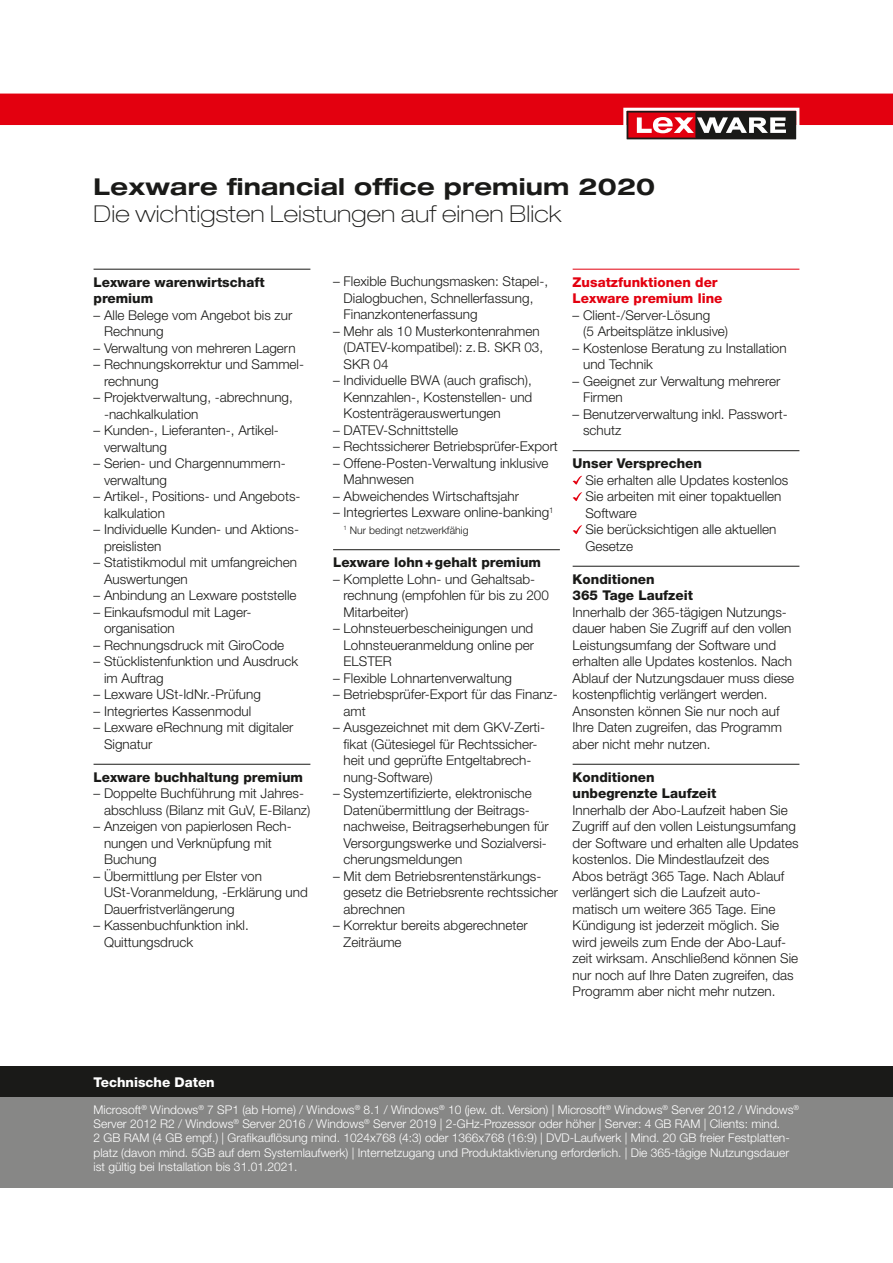
<style>
.page{position:relative;width:893px;height:1263px;background:#fff}
.page>*{position:absolute;margin:0;border:0;box-sizing:border-box;transform-origin:0 0}
.t1{font:100 expanded 23.25px "Helvetica Neue LT Std";letter-spacing:.01em;color:#1a1a18}
.t2{font:700 expanded 23.25px "Helvetica Neue LT Std";letter-spacing:.01em;color:#1a1a18}
.t3{font:300 13.5px/16.5px "Helvetica Neue LT Std";color:#1a1a18}
.t4{font:800 13.5px/16.5px "Helvetica Neue LT Std";color:#1a1a18}
.t5{font:800 13.5px/16.5px "Helvetica Neue LT Std";color:#e3000f}
.t6{font:800 13.5px "Helvetica Neue LT Std";color:#fff}
.t7{font:300 12px/14.4px "Helvetica Neue LT Std";color:#fff}
.t8{font:300 10.5px "Helvetica Neue LT Std";color:#1a1a18}
</style>
<div class="page">
<div style="left:0;top:1067px;width:893px;height:120px;background:#878786"></div>
<div style="left:0;top:1067px;width:893px;height:30px;background:#1a1a18"></div>
<hr style="left:94px;top:269px;width:216px;height:1px;background:#1a1a18">
<hr style="left:94px;top:764px;width:216px;height:1px;background:#1a1a18">
<hr style="left:333px;top:549px;width:227px;height:1px;background:#1a1a18">
<hr style="left:573px;top:269px;width:226px;height:1px;background:#e3000f">
<hr style="left:573px;top:450px;width:226px;height:1px;background:#1a1a18">
<hr style="left:573px;top:566px;width:226px;height:1px;background:#1a1a18">
<hr style="left:573px;top:764px;width:226px;height:1px;background:#1a1a18">
<svg style="left:573px;top:475px;width:9px;height:10px"></svg>
<svg style="left:573px;top:492px;width:9px;height:9px"></svg>
<svg style="left:573px;top:525px;width:9px;height:9px"></svg>
<svg style="left:0;top:94px;width:893px;height:46px"></svg>
<h1 class="t2" style="left:94px;top:172px;width:563px">Lexware financial office premium 2020</h1>
<h1 class="t1" style="left:94px;top:200px;width:470px">Die wichtigsten Leistungen auf einen Blick</h1>
<p class="t4" style="left:94px;top:273px;width:173px">Lexware warenwirtschaft premium</p>
<p class="t3" style="left:104px;top:306px;width:190px;text-indent:-11px">– Alle Belege vom Angebot bis zur<br>Rechnung</p>
<p class="t3" style="left:94px;top:339px;width:204px">– Verwaltung von mehreren Lagern</p>
<p class="t3" style="left:104px;top:356px;width:202px;text-indent:-11px">– Rechnungskorrektur und Sammel&shy;rechnung</p>
<p class="t3" style="left:104px;top:389px;width:190px;text-indent:-11px">– Projektverwaltung, -abrechnung, -nachkalkulation</p>
<p class="t3" style="left:104px;top:422px;width:175px;text-indent:-11px">– Kunden-, Lieferanten-, Artikel&shy;verwaltung</p>
<p class="t3" style="left:104px;top:455px;width:182px;text-indent:-11px">– Serien- und Chargennummern&shy;verwaltung</p>
<p class="t3" style="left:104px;top:488px;width:198px;text-indent:-11px">– Artikel-, Positions- und Angebots&shy;kalkulation</p>
<p class="t3" style="left:104px;top:521px;width:196px;text-indent:-11px">– Individuelle Kunden- und Aktions&shy;preislisten</p>
<p class="t3" style="left:104px;top:554px;width:195px;text-indent:-11px">– Statistikmodul mit umfangreichen<br>Auswertungen</p>
<p class="t3" style="left:94px;top:587px;width:205px">– Anbindung an Lexware poststelle</p>
<p class="t3" style="left:104px;top:603px;width:149px;text-indent:-11px">– Einkaufsmodul mit Lager&shy;organisation</p>
<p class="t3" style="left:94px;top:636px;width:192px">– Rechnungsdruck mit GiroCode</p>
<p class="t3" style="left:104px;top:653px;width:196px;text-indent:-11px">– Stücklistenfunktion und Ausdruck im Auftrag</p>
<p class="t3" style="left:94px;top:686px;width:169px">– Lexware USt-IdNr.-Prüfung</p>
<p class="t3" style="left:94px;top:702px;width:159px">– Integriertes Kassenmodul</p>
<p class="t3" style="left:104px;top:719px;width:191px;text-indent:-11px">– Lexware eRechnung mit digitaler<br>Signatur</p>
<p class="t4" style="left:94px;top:768px;width:211px">Lexware buchhaltung premium</p>
<p class="t3" style="left:104px;top:785px;width:208px;text-indent:-11px">– Doppelte Buchführung mit Jahres&shy;abschluss (Bilanz mit GuV, E-Bilanz)</p>
<p class="t3" style="left:104px;top:818px;width:189px;text-indent:-11px">– Anzeigen von papierlosen Rech&shy;nungen und Verknüpfung mit<br>Buchung</p>
<p class="t3" style="left:104px;top:867px;width:205px;text-indent:-11px">– Übermittlung per Elster von<br>USt-Voranmeldung, -Erklärung und<br>Dauerfristverlängerung</p>
<p class="t3" style="left:104px;top:917px;width:146px;text-indent:-11px">– Kassenbuchfunktion inkl.<br>Quittungsdruck</p>
<p class="t3" style="left:344px;top:273px;width:206px;text-indent:-11px">– Flexible Buchungsmasken: Stapel-,<br>Dialogbuchen, Schnellerfassung,<br>Finanzkontenerfassung</p>
<p class="t3" style="left:344px;top:322px;width:201px;text-indent:-11px">– Mehr als 10 Musterkontenrahmen (DATEV-kompatibel): z.B. SKR 03,<br>SKR 04</p>
<p class="t3" style="left:344px;top:372px;width:190px;text-align:justify;text-indent:-11px">– Individuelle BWA (auch grafisch), Kennzahlen-, Kostenstellen- und Kostenträgerauswertungen</p>
<p class="t3" style="left:333px;top:421px;width:127px">– DATEV-Schnittstelle</p>
<p class="t3" style="left:333px;top:438px;width:226px">– Rechtssicherer Betriebsprüfer-Export</p>
<p class="t3" style="left:344px;top:454px;width:207px;text-indent:-11px">– Offene-Posten-Verwaltung inklusive<br>Mahnwesen</p>
<p class="t3" style="left:333px;top:487px;width:187px">– Abweichendes Wirtschaftsjahr</p>
<p class="t3" style="left:333px;top:504px;width:222px">– Integriertes Lexware online-banking<sup>1</sup></p>
<p class="t8" style="left:344px;top:523px;width:126px"><sup>1</sup> Nur bedingt netzwerkfähig</p>
<p class="t4" style="left:333px;top:554px;width:210px">Lexware lohn+gehalt premium</p>
<p class="t3" style="left:344px;top:570px;width:207px;text-indent:-11px">– Komplette Lohn- und Gehaltsab&shy;rechnung (empfohlen für bis zu 200<br>Mitarbeiter)</p>
<p class="t3" style="left:344px;top:620px;width:192px;text-align:justify;text-indent:-11px">– Lohnsteuerbescheinigungen und Lohnsteueranmeldung online per ELSTER</p>
<p class="t3" style="left:333px;top:669px;width:181px">– Flexible Lohnartenverwaltung</p>
<p class="t3" style="left:344px;top:686px;width:216px;text-indent:-11px">– Betriebsprüfer-Export für das Finanz&shy;amt</p>
<p class="t3" style="left:344px;top:719px;width:203px;text-indent:-11px">– Ausgezeichnet mit dem GKV-Zerti&shy;fikat (Gütesiegel für Rechtssicher&shy;heit und geprüfte Entgeltabrech&shy;nung-Software)</p>
<p class="t3" style="left:344px;top:785px;width:207px;text-indent:-11px">– Systemzertifizierte, elektronische Datenübermittlung der Beitrags&shy;nachweise, Beitragserhebungen für Versorgungswerke und Sozialversi&shy;cherungsmeldungen</p>
<p class="t3" style="left:344px;top:867px;width:216px;text-indent:-11px">– Mit dem Betriebsrentenstärkungs&shy;gesetz die Betriebsrente rechtssicher abrechnen</p>
<p class="t3" style="left:344px;top:917px;width:186px;text-indent:-11px">– Korrektur bereits abgerechneter<br>Zeiträume</p>
<p class="t5" style="left:573px;top:273px;width:151px">Zusatzfunktionen der<br>Lexware premium line</p>
<p class="t3" style="left:583px;top:306px;width:147px;text-indent:-11px">– Client-/Server-Lösung<br>(5 Arbeitsplätze inklusive)</p>
<p class="t3" style="left:583px;top:339px;width:205px;text-indent:-11px">– Kostenlose Beratung zu Installation und Technik</p>
<p class="t3" style="left:583px;top:372px;width:199px;text-indent:-11px">– Geeignet zur Verwaltung mehrerer<br>Firmen</p>
<p class="t3" style="left:583px;top:405px;width:206px;text-indent:-11px">– Benutzerverwaltung inkl. Passwort&shy;schutz</p>
<p class="t4" style="left:573px;top:455px;width:131px">Unser Versprechen</p>
<p class="t3" style="left:585px;top:471px;width:205px">Sie erhalten alle Updates kostenlos<br>Sie arbeiten mit einer topaktuellen<br>Software<br>Sie berücksichtigen alle aktuellen<br>Gesetze</p>
<p class="t4" style="left:573px;top:570px;width:122px">Konditionen<br>365 Tage Laufzeit</p>
<p class="t3" style="left:573px;top:603px;width:223px">Innerhalb der 365-tägigen Nutzungs&shy;dauer haben Sie Zugriff auf den vollen Leistungsumfang der Software und erhalten alle Updates kostenlos. Nach Ablauf der Nutzungsdauer muss diese kostenpflichtig verlängert werden.<br>Ansonsten können Sie nur noch auf Ihre Daten zugreifen, das Programm aber nicht mehr nutzen.</p>
<p class="t4" style="left:573px;top:768px;width:145px">Konditionen unbegrenzte Laufzeit</p>
<p class="t3" style="left:573px;top:801px;width:228px">Innerhalb der Abo-Laufzeit haben Sie Zugriff auf den vollen Leistungsumfang der Software und erhalten alle Updates kostenlos. Die Mindestlaufzeit des Abos beträgt 365 Tage. Nach Ablauf verlängert sich die Laufzeit auto&shy;matisch um weitere 365 Tage. Eine Kündigung ist jederzeit möglich. Sie wird jeweils zum Ende der Abo-Lauf&shy;zeit wirksam. Anschließend können Sie nur noch auf Ihre Daten zugreifen, das Programm aber nicht mehr nutzen.</p>
<p class="t6" style="left:94px;top:1074px;width:123px">Technische Daten</p>
<p class="t7" style="left:94px;top:1102px;width:707px">Microsoft<sup>®</sup> Windows<sup>®</sup> 7 SP1 (ab Home) / Windows<sup>®</sup> 8.1 / Windows<sup>®</sup> 10 (jew. dt. Version) | Microsoft<sup>®</sup> Windows<sup>®</sup> Server 2012 / Windows<sup>® </sup>Server 2012 R2 / Windows<sup>®</sup> Server 2016 / Windows<sup>®</sup> Server 2019 | 2-GHz-Prozessor oder höher | Server: 4 GB RAM | Clients: mind.<br>2 GB RAM (4 GB empf.) | Grafikauflösung mind. 1024x768 (4:3) oder 1366x768 (16:9) | DVD-Laufwerk | Mind. 20 GB freier Festplatten&shy;platz (davon mind. 5GB auf dem Systemlaufwerk) | Internetzugang und Produktaktivierung erforderlich. | Die 365-tägige Nutzungsdauer ist gültig bei Installation bis 31.01.2021.</p>
</div>
